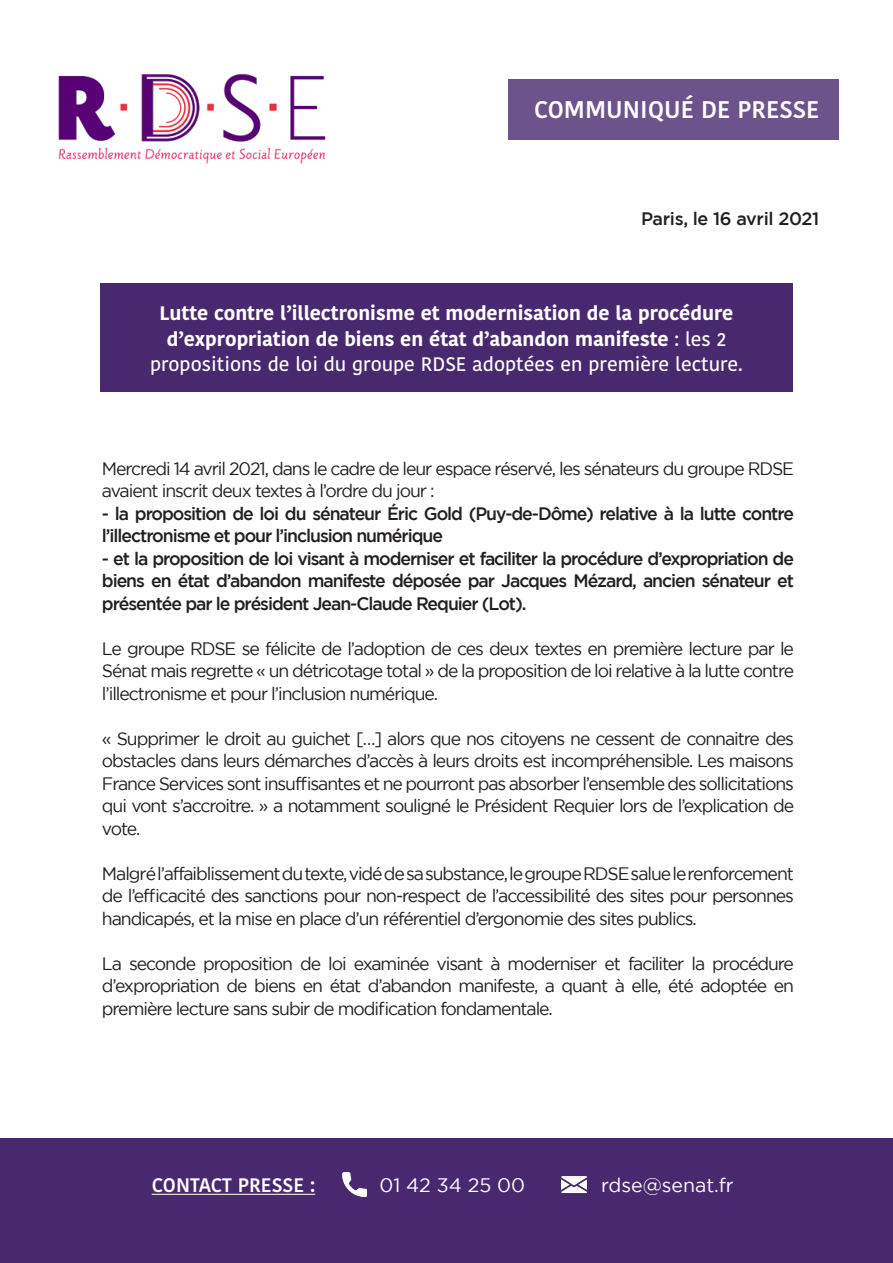
<style>
.page{position:relative;width:893px;height:1263px;background:#fff}
.page>*{position:absolute;margin:0;border:0;box-sizing:border-box;transform-origin:0 0}
.t1{font:600 24px "Kohinoor Telugu";color:#fff}
.t2{font:700 19.5px/25.5px "Kohinoor Telugu";color:#fff;text-align:center}
.t3{font:19.5px "Gotham";color:#fff}
.t4{font:600 19.5px "Kohinoor Telugu";color:#fff}
.t5{font:18px/22.5px "Gotham";letter-spacing:-.06em;color:#231f20;text-align:justify}
.t6{font:500 18px/22.5px "Gotham";letter-spacing:-.06em;color:#231f20}
.t7{font:500 18px "Gotham";letter-spacing:-.02em;color:#231f20}
.s1{font-weight:500}
</style>
<div class="page">
<div style="left:508px;top:79px;width:331px;height:60px;background:#6c538c"></div>
<div style="left:100px;top:283px;width:692px;height:109px;background:#482970"></div>
<div style="left:0;top:1139px;width:893px;height:124px;background:#482970"></div>
<img style="left:58px;top:73px;width:268px;height:91px">
<hr style="left:152px;top:1194px;width:163px;height:1px;background:#fff">
<img style="left:343px;top:1173px;width:23px;height:23px">
<img style="left:561px;top:1176px;width:25px;height:17px">
<p class="t1" style="left:534px;top:95px;width:287px">COMMUNIQUÉ DE PRESSE</p>
<p class="t7" style="left:641px;top:208px;width:180px">Paris, le 16 avril 2021</p>
<p class="t2" style="left:150px;top:301px;width:594px">Lutte contre l’illectronisme et modernisation de la procédure d’expropriation de biens en état d’abandon manifeste <span class="s1">: les 2 propositions de loi du groupe RDSE adoptées en première lecture.</span></p>
<p class="t5" style="left:102px;top:457px;width:694px">Mercredi 14 avril 2021, dans le cadre de leur espace réservé, les sénateurs du groupe RDSE avaient inscrit deux textes à l’ordre du jour :</p>
<p class="t6" style="left:102px;top:502px;width:694px">- la proposition de loi du sénateur Éric Gold (Puy-de-Dôme) relative à la lutte contre l’illectronisme et pour l’inclusion numérique</p>
<p class="t6" style="left:102px;top:547px;width:694px;text-align:justify">- et la proposition de loi visant à moderniser et faciliter la procédure d’expropriation de biens en état d’abandon manifeste déposée par Jacques Mézard, ancien sénateur et présentée par le président Jean-Claude Requier (Lot).</p>
<p class="t5" style="left:102px;top:637px;width:694px">Le groupe RDSE se félicite de l’adoption de ces deux textes en première lecture par le Sénat mais regrette « un détricotage total » de la proposition de loi relative à la lutte contre l’illectronisme et pour l’inclusion numérique.</p>
<p class="t5" style="left:102px;top:727px;width:694px">« Supprimer le droit au guichet […] alors que nos citoyens ne cessent de connaitre des obstacles dans leurs démarches d’accès à leurs droits est incompréhensible. Les maisons France Services sont insuffisantes et ne pourront pas absorber l’ensemble des sollicitations qui vont s’accroitre. » a notamment souligné le Président Requier lors de l’explication de vote.</p>
<p class="t5" style="left:102px;top:862px;width:694px">Malgré l’affaiblissement du texte, vidé de sa substance, le groupe RDSE salue le renforcement de l’efficacité des sanctions pour non-respect de l’accessibilité des sites pour personnes handicapés, et la mise en place d’un référentiel d’ergonomie des sites publics.</p>
<p class="t5" style="left:102px;top:952px;width:693px">La seconde proposition de loi examinée visant à moderniser et faciliter la procédure d’expropriation de biens en état d’abandon manifeste, a quant à elle, été adoptée en première lecture sans subir de modification fondamentale.</p>
<p class="t4" style="left:152px;top:1174px;width:165px">CONTACT PRESSE :</p>
<p class="t3" style="left:379px;top:1175px;width:147px">01 42 34 25 00</p>
<p class="t3" style="left:601px;top:1175px;width:134px">rdse@senat.fr</p>
</div>
